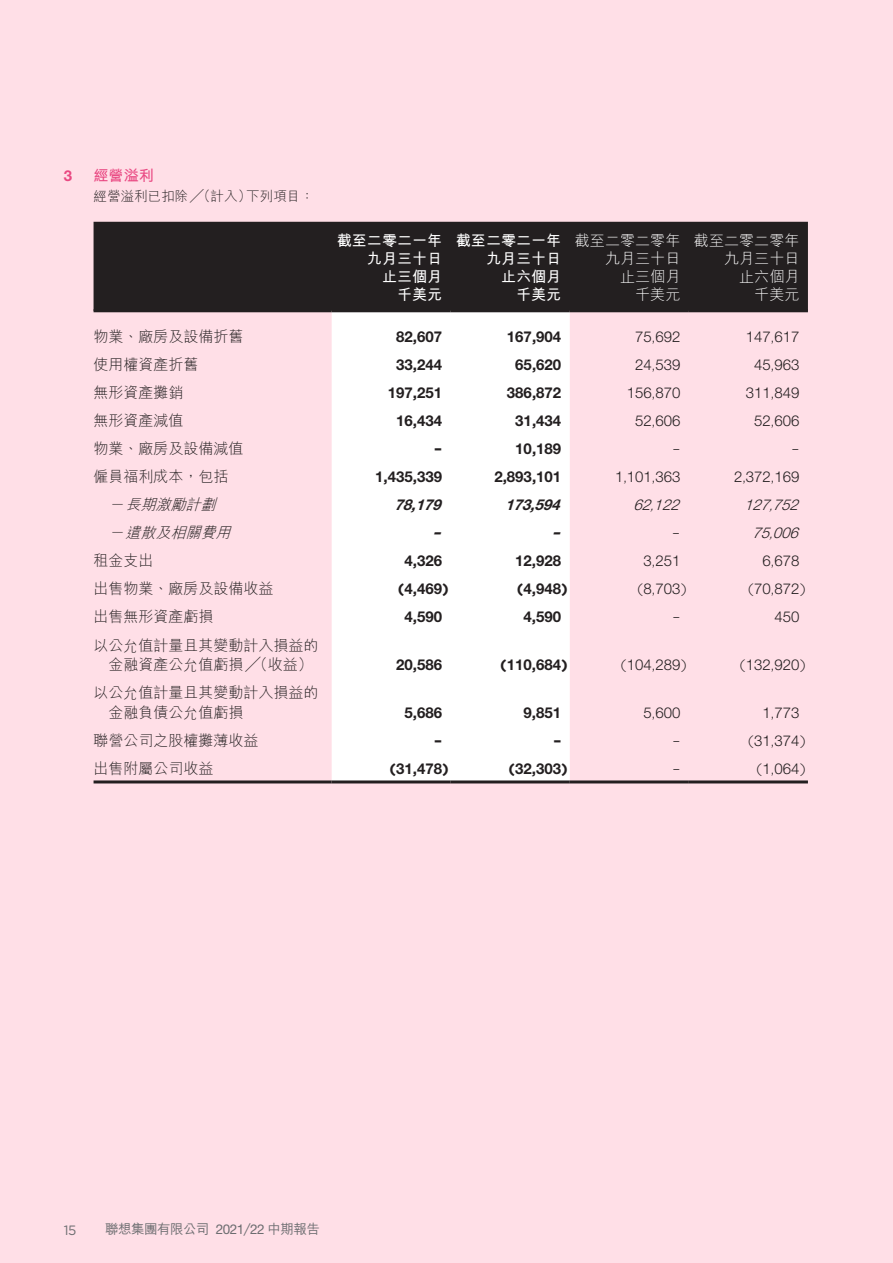
<style>
.page{position:relative;width:893px;height:1263px;background:#ffdce5}
.page>*{position:absolute;margin:0;border:0;box-sizing:border-box;transform-origin:0 0}
.t1{font:700 15px "Helvetica Neue LT Std";color:#231f20}
.t2{font:300 15px/28px "M Hei HK";color:#231f20}
.t3{font:300 15px "Helvetica Neue LT Std";color:#231f20}
.t4{font:700 15px/18px "M Hei HK";letter-spacing:.005em;color:#fff;text-align:right}
.t5{font:300 15px/18px "M Hei HK";letter-spacing:.005em;color:#fff;text-align:right}
.t6{font:italic 300 15px "Helvetica Neue LT Std";color:#231f20}
.t7{font:italic 300 15px "M Hei HK";color:#231f20}
.t8{font:italic 700 15px "Helvetica Neue LT Std";color:#231f20}
.t9{font:300 15px "Gotham";color:#231f20}
.t10{font:700 15px "M Hei HK";color:#e94882}
.t11{font:700 15px "Gotham";color:#231f20}
.t12{font:italic 700 15px "Gotham";color:#231f20}
.t13{font:700 15px "Helvetica Neue LT Std";color:#e94882}
.t14{font:italic 300 15px "Gotham";color:#231f20}
.t15{font:300 13.5px "M Hei HK";letter-spacing:.005em;color:#231f20}
.t16{font:13.5px "Helvetica Neue LT Std";letter-spacing:-.04em;color:#6c6d70}
.t17{font:500 13.5px "M Hei HK";letter-spacing:-.04em;color:#6c6d70}
.t18{font:13.5px "Gotham";color:#6c6d70}
.s1{font-family:"Gotham"}
.s2{font-family:"M Hei HK";font-weight:500}
</style>
<div class="page">
<div style="left:94px;top:222px;width:714px;height:87px;background:#231f20"></div>
<div style="left:332px;top:312px;width:238px;height:468px;background:#fff"></div>
<hr style="left:94px;top:309px;width:238px;height:3px;background:#231f20">
<hr style="left:332px;top:309px;width:119px;height:3px;background:#231f20">
<hr style="left:451px;top:309px;width:119px;height:3px;background:#231f20">
<hr style="left:570px;top:309px;width:119px;height:3px;background:#231f20">
<hr style="left:689px;top:309px;width:119px;height:3px;background:#231f20">
<hr style="left:94px;top:780px;width:238px;height:3px;background:#231f20">
<hr style="left:332px;top:780px;width:119px;height:3px;background:#231f20">
<hr style="left:451px;top:780px;width:119px;height:3px;background:#231f20">
<hr style="left:570px;top:780px;width:119px;height:3px;background:#231f20">
<hr style="left:689px;top:780px;width:119px;height:3px;background:#231f20">
<p class="t13" style="left:64px;top:166px;width:10px">3</p>
<p class="t10" style="left:94px;top:165px;width:62px">經營溢利</p>
<p class="t15" style="left:94px;top:189px;width:159px">經營溢利已扣除╱（計入）</p>
<p class="t15" style="left:246px;top:189px;width:69px">下列項目：</p>
<p class="t2" style="left:94px;top:322px;width:151px">物業、廠房及設備折舊</p>
<p class="t4" style="left:337px;top:231px;width:107px">截至二零二一年九月三十日<br>止三個月<br>千美元</p>
<p class="t4" style="left:456px;top:231px;width:107px">截至二零二一年九月三十日<br>止六個月<br>千美元</p>
<p class="t5" style="left:575px;top:232px;width:107px">截至二零二零年九月三十日<br>止三個月<br>千美元</p>
<p class="t5" style="left:694px;top:232px;width:107px">截至二零二零年九月三十日<br>止六個月<br>千美元</p>
<p class="t3" style="left:746px;top:327px;width:55px">147<span class="s1">,</span>617</p>
<p class="t1" style="left:396px;top:327px;width:47px">82<span class="s1">,</span>607</p>
<p class="t1" style="left:507px;top:327px;width:56px">167<span class="s1">,</span>904</p>
<p class="t3" style="left:635px;top:327px;width:47px">75<span class="s1">,</span>692</p>
<p class="t2" style="left:94px;top:350px;width:106px">使用權資產折舊</p>
<p class="t1" style="left:396px;top:355px;width:47px">33<span class="s1">,</span>244</p>
<p class="t1" style="left:515px;top:355px;width:47px">65<span class="s1">,</span>620</p>
<p class="t3" style="left:635px;top:355px;width:47px">24<span class="s1">,</span>539</p>
<p class="t3" style="left:754px;top:355px;width:47px">45<span class="s1">,</span>963</p>
<p class="t2" style="left:94px;top:378px;width:91px">無形資產攤銷</p>
<p class="t1" style="left:388px;top:383px;width:56px">197<span class="s1">,</span>251</p>
<p class="t1" style="left:507px;top:383px;width:56px">386<span class="s1">,</span>872</p>
<p class="t3" style="left:627px;top:383px;width:55px">156<span class="s1">,</span>870</p>
<p class="t3" style="left:746px;top:383px;width:55px">311<span class="s1">,</span>849</p>
<p class="t2" style="left:94px;top:406px;width:91px">無形資產減值</p>
<p class="t1" style="left:396px;top:411px;width:47px">16<span class="s1">,</span>434</p>
<p class="t1" style="left:515px;top:411px;width:47px">31<span class="s1">,</span>434</p>
<p class="t3" style="left:635px;top:411px;width:47px">52<span class="s1">,</span>606</p>
<p class="t3" style="left:754px;top:411px;width:47px">52<span class="s1">,</span>606</p>
<p class="t2" style="left:94px;top:434px;width:151px">物業、廠房及設備減值</p>
<p class="t11" style="left:434px;top:439px;width:9px">–</p>
<p class="t1" style="left:515px;top:439px;width:47px">10<span class="s1">,</span>189</p>
<p class="t9" style="left:672px;top:441px;width:9px">–</p>
<p class="t9" style="left:791px;top:441px;width:9px">–</p>
<p class="t2" style="left:94px;top:462px;width:136px">僱員福利成本，包括</p>
<p class="t1" style="left:375px;top:467px;width:68px">1<span class="s1">,</span>435<span class="s1">,</span>339</p>
<p class="t1" style="left:494px;top:467px;width:68px">2<span class="s1">,</span>893<span class="s1">,</span>101</p>
<p class="t3" style="left:615px;top:468px;width:67px">1<span class="s1">,</span>101<span class="s1">,</span>363</p>
<p class="t3" style="left:734px;top:468px;width:67px">2<span class="s1">,</span>372<span class="s1">,</span>169</p>
<p class="t7" style="left:125px;top:497px;width:96px">長期激勵計劃</p>
<p class="t7" style="left:109px;top:497px;width:21px">－</p>
<p class="t8" style="left:395px;top:496px;width:53px">78<span class="s1">,</span>179</p>
<p class="t8" style="left:505px;top:496px;width:61px">173<span class="s1">,</span>594</p>
<p class="t6" style="left:633px;top:496px;width:52px">62<span class="s1">,</span>122</p>
<p class="t6" style="left:744px;top:496px;width:60px">127<span class="s1">,</span>752</p>
<p class="t7" style="left:125px;top:525px;width:111px">遣散及相關費用</p>
<p class="t7" style="left:109px;top:525px;width:21px">－</p>
<p class="t12" style="left:433px;top:523px;width:15px">–</p>
<p class="t12" style="left:552px;top:523px;width:15px">–</p>
<p class="t14" style="left:671px;top:525px;width:14px">–</p>
<p class="t6" style="left:753px;top:524px;width:52px">75<span class="s1">,</span>006</p>
<p class="t2" style="left:94px;top:547px;width:61px">租金支出</p>
<p class="t1" style="left:405px;top:552px;width:39px">4<span class="s1">,</span>326</p>
<p class="t1" style="left:515px;top:552px;width:47px">12<span class="s1">,</span>928</p>
<p class="t3" style="left:644px;top:552px;width:38px">3<span class="s1">,</span>251</p>
<p class="t3" style="left:763px;top:552px;width:38px">6<span class="s1">,</span>678</p>
<p class="t2" style="left:94px;top:575px;width:182px">出售物業、廠房及設備收益</p>
<p class="t1" style="left:398px;top:580px;width:52px"><span class="s1">)</span>4<span class="s1">,</span>469<span class="s1">(</span></p>
<p class="t1" style="left:517px;top:580px;width:52px"><span class="s1">)</span>4<span class="s1">,</span>948<span class="s1">(</span></p>
<p class="t3" style="left:637px;top:580px;width:51px"><span class="s1">)</span>8<span class="s1">,</span>703<span class="s1">(</span></p>
<p class="t3" style="left:748px;top:580px;width:60px"><span class="s1">)</span>70<span class="s1">,</span>872<span class="s1">(</span></p>
<p class="t2" style="left:94px;top:603px;width:227px">出售無形資產虧損<br>以公允值計量且其變動計入損益的</p>
<p class="t1" style="left:405px;top:608px;width:39px">4<span class="s1">,</span>590</p>
<p class="t1" style="left:524px;top:608px;width:39px">4<span class="s1">,</span>590</p>
<p class="t9" style="left:672px;top:609px;width:9px">–</p>
<p class="t3" style="left:774px;top:608px;width:27px">450</p>
<p class="t2" style="left:94px;top:650px;width:227px;text-indent:15px">金融資產公允值虧損╱（收益(以公允值計量且其變動計入損益的</p>
<p class="t1" style="left:396px;top:655px;width:47px">20<span class="s1">,</span>586</p>
<p class="t1" style="left:500px;top:655px;width:69px"><span class="s1">)</span>110<span class="s1">,</span>684<span class="s1">(</span></p>
<p class="t3" style="left:620px;top:655px;width:68px"><span class="s1">)</span>104<span class="s1">,</span>289<span class="s1">(</span></p>
<p class="t3" style="left:739px;top:655px;width:68px"><span class="s1">)</span>132<span class="s1">,</span>920<span class="s1">(</span></p>
<p class="t2" style="left:109px;top:698px;width:136px">金融負債公允值虧損</p>
<p class="t1" style="left:405px;top:703px;width:39px">5<span class="s1">,</span>686</p>
<p class="t1" style="left:524px;top:703px;width:39px">9<span class="s1">,</span>851</p>
<p class="t3" style="left:644px;top:703px;width:38px">5<span class="s1">,</span>600</p>
<p class="t3" style="left:763px;top:703px;width:38px">1<span class="s1">,</span>773</p>
<p class="t2" style="left:94px;top:726px;width:167px">聯營公司之股權攤薄收益</p>
<p class="t11" style="left:434px;top:730px;width:9px">–</p>
<p class="t11" style="left:553px;top:730px;width:9px">–</p>
<p class="t9" style="left:672px;top:732px;width:9px">–</p>
<p class="t3" style="left:748px;top:731px;width:60px"><span class="s1">)</span>31<span class="s1">,</span>374<span class="s1">(</span></p>
<p class="t2" style="left:94px;top:754px;width:122px">出售附屬公司收益</p>
<p class="t1" style="left:390px;top:759px;width:61px"><span class="s1">)</span>31<span class="s1">,</span>478<span class="s1">(</span></p>
<p class="t1" style="left:509px;top:759px;width:61px"><span class="s1">)</span>32<span class="s1">,</span>303<span class="s1">(</span></p>
<p class="t9" style="left:672px;top:760px;width:9px">–</p>
<p class="t3" style="left:756px;top:759px;width:51px"><span class="s1">)</span>1<span class="s1">,</span>064<span class="s1">(</span></p>
<p class="t18" style="left:64px;top:1221px;width:14px">15</p>
<p class="t17" style="left:105px;top:1219px;width:106px">聯想集團有限公司</p>
<p class="t16" style="left:216px;top:1221px;width:106px">2021<span class="s1">/</span>22 <span class="s2">中期報告</span></p>
</div>
